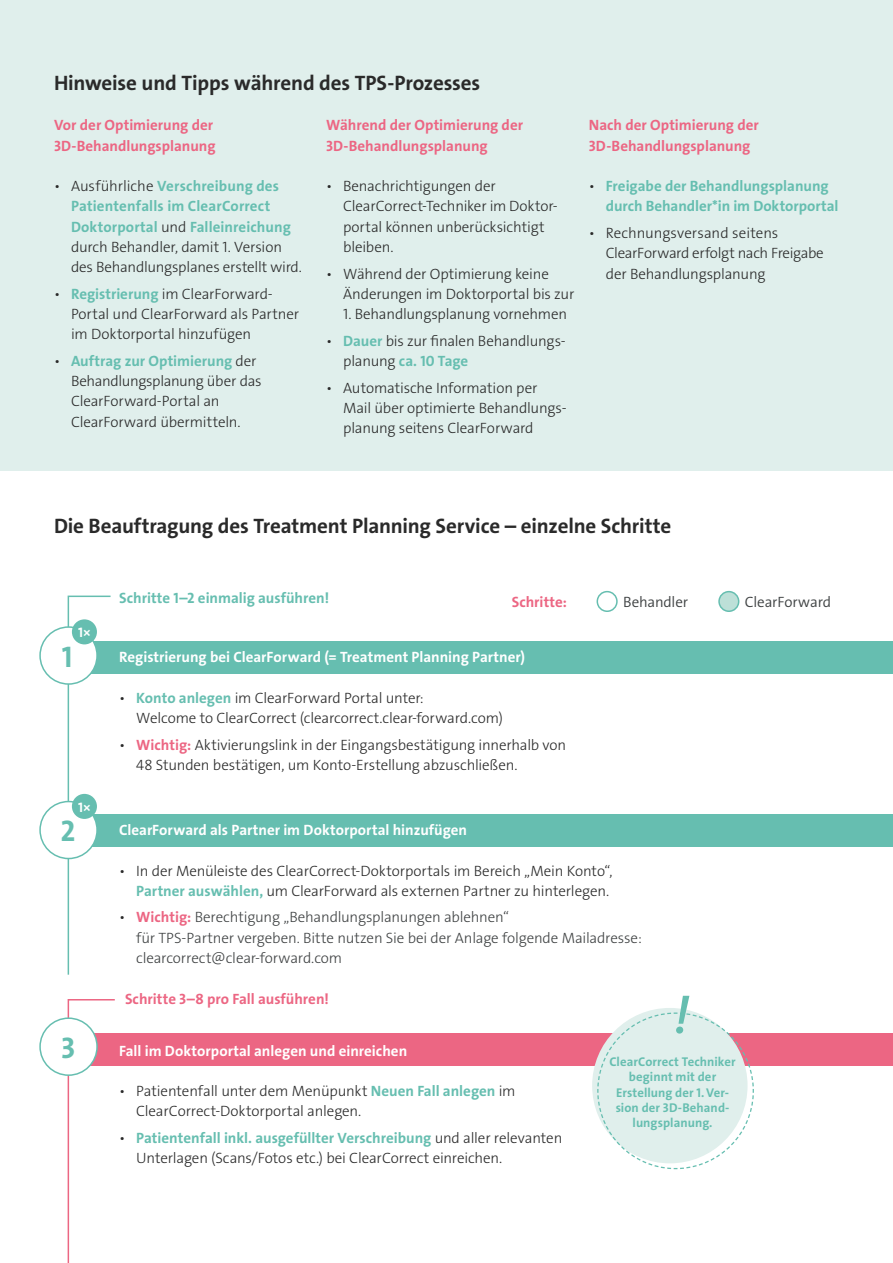
<style>
.page{position:relative;width:893px;height:1263px;background:#fff}
.page>*{position:absolute;margin:0;border:0;box-sizing:border-box;transform-origin:0 0}
.t1{font:52.95px "The Sans LP6 Se Bld IT";color:#66beb0}
.t2{font:30px "The Sans LP7 Bld";color:#66beb0}
.t3{font:21px "The Sans LP7 Bld";letter-spacing:-.01em;color:#2a2a2a}
.t4{font:15px/20.2px "The Sans LP3 Lig";letter-spacing:-.01em;color:#2a2a2a}
.t5{font:15px/20.2px "The Sans LP7 Bld";color:#66beb0}
.t6{font:15px/20.2px "The Sans LP7 Bld";color:#ec6683}
.t7{font:15px/20.2px "The Sans LP3 Lig";letter-spacing:-.01em;color:#3f4243}
.t8{font:15px "The Sans LP7 Bld";color:#fff}
.t9{font:15px "The Sans LP4 Se Lig";letter-spacing:-.01em;color:#3f4243}
.t10{font:13.8px "The Sans LP7 Bld";color:#fff}
.t11{font:12.75px/15.3px "The Sans LP7 Bld";letter-spacing:.005em;color:#66beb0;text-align:center}
.s1{font-family:"The Sans LP3 Lig";color:#2a2a2a}
.s2{font-family:"The Sans LP7 Bld";color:#66beb0}
.s3{font-family:"The Sans LP7 Bld";color:#ec6683}
.s4{color:#2a2a2a}
</style>
<div class="page">
<div style="left:78px;top:641px;width:815px;height:33px;background:#66beb0"></div>
<div style="left:78px;top:814px;width:815px;height:32px;background:#66beb0"></div>
<div style="left:78px;top:1033px;width:815px;height:32px;background:#ec6683"></div>
<div style="left:0;top:0;width:893px;height:471px;background:#e0efec"></div>
<svg style="left:67px;top:999px;width:49px;height:264px"></svg>
<svg style="left:67px;top:595px;width:45px;height:380px"></svg>
<div style="left:40px;top:1018px;width:57px;height:57px;background:#fff;border-radius:50%"></div>
<div style="left:39px;top:1017px;width:59px;height:59px;border:2px solid #66beb0;border-radius:50%"></div>
<div style="left:40px;top:801px;width:57px;height:57px;background:#fff;border-radius:50%"></div>
<div style="left:39px;top:801px;width:59px;height:58px;border:2px solid #66beb0;border-radius:50%"></div>
<div style="left:72px;top:794px;width:25px;height:25px;background:#66beb0;border-radius:50%"></div>
<div style="left:40px;top:627px;width:57px;height:57px;background:#fff;border-radius:50%"></div>
<div style="left:39px;top:626px;width:59px;height:59px;border:2px solid #66beb0;border-radius:50%"></div>
<div style="left:72px;top:619px;width:25px;height:25px;background:#66beb0;border-radius:50%"></div>
<div style="left:597px;top:591px;width:21px;height:21px;border:2px solid #66beb0;border-radius:50%"></div>
<div style="left:719px;top:592px;width:20px;height:19px;background:#bde0d8;border-radius:50%"></div>
<div style="left:718px;top:591px;width:21px;height:21px;border:2px solid #66beb0;border-radius:50%"></div>
<svg style="left:597px;top:1012px;width:157px;height:158px"></svg>
<h3 class="t3" style="left:54px;top:69px;width:428px">Hinweise und Tipps während des TPS-Prozesses</h3>
<p class="t6" style="left:54px;top:115px;width:163px">Vor der Optimierung der<br>3D-Behandlungsplanung</p>
<p class="t5" style="left:71px;top:176px;width:221px;text-indent:-17px"><span class="s1">• Ausführliche</span> Verschreibung des<br>Patientenfalls im ClearCorrect<br>Doktorportal <span class="s1">und</span> Falleinreichung</p>
<p class="t4" style="left:71px;top:237px;width:232px">durch Behandler, damit 1. Version des Behandlungsplanes erstellt wird.</p>
<p class="t4" style="left:71px;top:284px;width:230px;text-indent:-17px">• <span class="s2">Registrierung</span> im ClearForward-<br>Portal und ClearForward als Partner im Doktorportal hinzufügen</p>
<p class="t5" style="left:54px;top:351px;width:204px"><span class="s1">•</span> Auftrag zur Optimierung <span class="s1">der</span></p>
<p class="t4" style="left:71px;top:371px;width:192px">Behandlungsplanung über das<br>ClearForward-Portal an<br>ClearForward übermitteln.</p>
<p class="t6" style="left:326px;top:115px;width:199px">Während der Optimierung der<br>3D-Behandlungsplanung</p>
<p class="t4" style="left:343px;top:176px;width:216px;text-indent:-17px">• Benachrichtigungen der<br>ClearCorrect-Techniker im Doktor&shy;portal können unberücksichtigt bleiben.</p>
<p class="t4" style="left:343px;top:263px;width:233px;text-indent:-17px">• Während der Optimierung keine<br>Änderungen im Doktorportal bis zur</p>
<p class="t4" style="left:343px;top:304px;width:226px">1. Behandlungsplanung vornehmen</p>
<p class="t4" style="left:326px;top:331px;width:241px">• <span class="s2">Dauer</span> bis zur finalen Behandlungs-</p>
<p class="t5" style="left:343px;top:351px;width:127px"><span class="s1">planung</span> ca. 10 Tage</p>
<p class="t4" style="left:343px;top:377px;width:225px;text-indent:-17px">• Automatische Information per<br>Mail über optimierte Behandlungs&shy;planung seitens ClearForward</p>
<p class="t6" style="left:589px;top:115px;width:171px">Nach der Optimierung der<br>3D-Behandlungsplanung</p>
<p class="t5" style="left:606px;top:176px;width:234px;text-indent:-17px"><span class="s1">•</span> Freigabe der Behandlungsplanung durch Behandler*in im Doktorportal</p>
<p class="t4" style="left:606px;top:223px;width:219px;text-indent:-17px">• Rechnungsversand seitens<br>ClearForward erfolgt nach Freigabe der Behandlungsplanung</p>
<h3 class="t3" style="left:54px;top:512px;width:619px">Die Beauftragung des Treatment Planning Service – einzelne Schritte</h3>
<p class="t10" style="left:78px;top:623px;width:14px">1×</p>
<h2 class="t2" style="left:62px;top:637px;width:12px">1</h2>
<p class="t10" style="left:78px;top:798px;width:14px">1×</p>
<h2 class="t2" style="left:61px;top:812px;width:16px">2</h2>
<h2 class="t2" style="left:61px;top:1028px;width:16px">3</h2>
<p class="t5" style="left:119px;top:588px;width:212px">Schritte 1–2 einmalig ausführen!</p>
<p class="t6" style="left:512px;top:592px;width:57px">Schritte:</p>
<p class="t9" style="left:623px;top:593px;width:67px">Behandler</p>
<p class="t9" style="left:745px;top:593px;width:88px">ClearForward</p>
<p class="t8" style="left:119px;top:648px;width:407px">Registrierung bei ClearForward (= Treatment Planning Partner)</p>
<p class="t4" style="left:136px;top:688px;width:368px;text-indent:-17px">• <span class="s2">Konto anlegen</span> im ClearForward Portal unter:<br>Welcome to ClearCorrect (clearcorrect.clear-forward.com)</p>
<p class="t4" style="left:136px;top:735px;width:431px;text-indent:-17px">• <span class="s3">Wichtig:</span> Aktivierungslink in der Eingangsbestätigung innerhalb von<br>48 Stunden bestätigen, um Konto-Erstellung abzuschließen.</p>
<p class="t8" style="left:119px;top:820px;width:349px">ClearForward als Partner im Doktorportal hinzufügen</p>
<p class="t4" style="left:119px;top:860px;width:495px;text-align:right">• In der Menüleiste des ClearCorrect-Doktorportals im Bereich „Mein Konto“,<br><span class="s2">Partner auswählen,</span> um ClearForward als externen Partner zu hinterlegen.</p>
<p class="t7" style="left:136px;top:907px;width:507px;text-indent:-17px"><span class="s4">•</span> <span class="s3">Wichtig:</span> Berechtigung „Behandlungsplanungen ablehnen“<br>für TPS-Partner vergeben. Bitte nutzen Sie bei der Anlage folgende Mailadresse: clearcorrect@clear-forward.com</p>
<p class="t6" style="left:125px;top:989px;width:206px">Schritte 3–8 pro Fall ausführen!</p>
<h1 class="t1" style="left:673px;top:981px;width:18px">!</h1>
<p class="t8" style="left:119px;top:1041px;width:290px">Fall im Doktorportal anlegen und einreichen</p>
<p class="t4" style="left:136px;top:1081px;width:381px;text-indent:-17px">• Patientenfall unter dem Menüpunkt <span class="s2">Neuen Fall anlegen</span> im<br>ClearCorrect-Doktorportal anlegen.</p>
<p class="t5" style="left:119px;top:1128px;width:445px"><span class="s1">•</span> Patientenfall inkl. ausgefüllter Verschreibung <span class="s1">und aller relevanten</span></p>
<p class="t4" style="left:136px;top:1148px;width:368px">Unterlagen (Scans/Fotos etc.) bei ClearCorrect einreichen.</p>
<p class="t11" style="left:609px;top:1054px;width:128px">ClearCorrect Techniker beginnt mit der<br>Erstellung der 1.Ver&shy;sion der 3D-Behand&shy;lungsplanung.</p>
</div>
